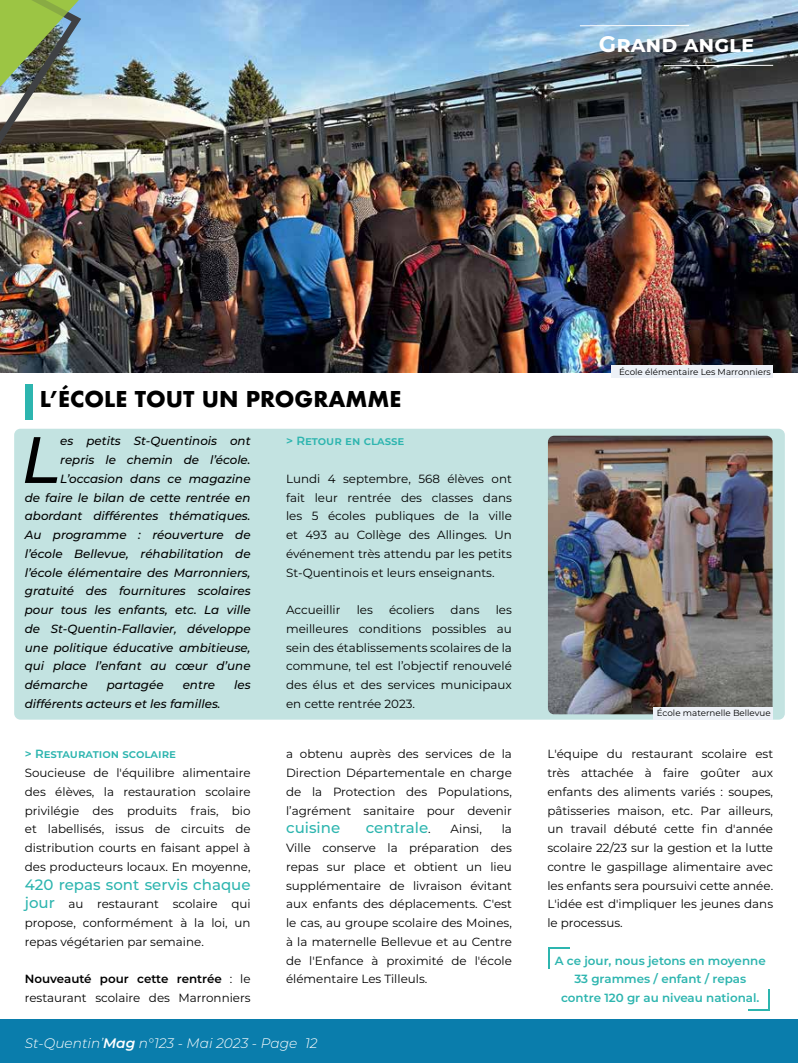
<style>
.page{position:relative;width:798px;height:1063px;background:#fff}
.page>*{position:absolute;margin:0;border:0;box-sizing:border-box;transform-origin:0 0}
.t1{font:italic 500 65.5px "Montserrat";color:#000}
.t2{font:700 22.5px "Montserrat";color:#fff}
.t3{font:700 21.25px "Futura";color:#000}
.t4{font:500 15px "Montserrat";color:#2db5af}
.t5{font:italic 300 13.75px "Montserrat";color:#fff}
.t6{font:11.88px/18.8px "Montserrat";color:#000;text-align:justify}
.t7{font:italic 500 11.88px "Montserrat";color:#000}
.t8{font:600 11.88px/18.8px "Montserrat";color:#2db5af;text-align:center}
.t9{font:8.75px "Montserrat";color:#000}
.s1{font-weight:500;font-size:15px;color:#2db5af}
.s2{font-weight:600}
.s3{font-weight:400;font-size:11.88px;color:#000}
</style>
<div class="page">
<img style="left:0;top:0;width:797px;height:372px">
<div style="left:0;top:1020px;width:797px;height:43px;background:#0a7dac"></div>
<hr style="left:579px;top:25px;width:109px;height:1px;background:#fff">
<hr style="left:663px;top:65px;width:109px;height:1px;background:#fff">
<div style="left:25px;top:384px;width:8px;height:36px;background:#2db5af"></div>
<div style="left:14px;top:429px;width:770px;height:291px;background:#c3e3e1;border-radius:6px"></div>
<hr style="left:547px;top:947px;width:2px;height:21px;background:#2db5af">
<hr style="left:547px;top:947px;width:22px;height:2px;background:#2db5af">
<hr style="left:767px;top:989px;width:2px;height:22px;background:#2db5af">
<hr style="left:747px;top:1009px;width:22px;height:2px;background:#2db5af">
<img style="left:0;top:0;width:93px;height:166px">
<img style="left:547px;top:436px;width:225px;height:278px">
<div style="left:611px;top:365px;width:161px;height:13px;background:#edf1f7"></div>
<div style="left:652px;top:707px;width:120px;height:12px;background:#edf1f7"></div>
<h2 class="t2" style="left:598px;top:28px;width:156px">Grand angle</h2>
<h3 class="t3" style="left:40px;top:383px;width:363px">L’ÉCOLE TOUT UN PROGRAMME</h3>
<h1 class="t1" style="left:21px;top:414px;width:40px">L</h1>
<p class="t7" style="left:60px;top:433px;width:192px">es petits St-Quentinois ont</p>
<p class="t8" style="left:286px;top:431px;width:120px">&gt; Retour en classe</p>
<p class="t6" style="left:286px;top:469px;width:227px">Lundi 4 septembre, 568 élèves ont fait leur rentrée des classes dans les 5 écoles publiques de la ville et 493 au Collège des Allinges. Un événement très attendu par les petits St-Quentinois et leurs enseignants.</p>
<p class="t6" style="left:286px;top:600px;width:56px">Accueillir</p>
<p class="t6" style="left:356px;top:600px;width:18px">les</p>
<p class="t6" style="left:389px;top:600px;width:47px">écoliers</p>
<p class="t6" style="left:450px;top:600px;width:30px">dans</p>
<p class="t7" style="left:60px;top:452px;width:192px">repris le chemin de l’école.</p>
<p class="t7" style="left:60px;top:470px;width:192px">L’occasion dans ce magazine</p>
<p class="t7" style="left:25px;top:489px;width:227px">de faire le bilan de cette rentrée en</p>
<p class="t7" style="left:25px;top:508px;width:227px">abordant différentes thématiques.</p>
<p class="t7" style="left:25px;top:527px;width:227px">Au programme : réouverture de</p>
<p class="t7" style="left:25px;top:545px;width:227px">l’école Bellevue, réhabilitation de</p>
<p class="t7" style="left:25px;top:564px;width:227px">l’école élémentaire des Marronniers,</p>
<p class="t7" style="left:25px;top:583px;width:227px">gratuité des fournitures scolaires</p>
<p class="t7" style="left:25px;top:602px;width:227px">pour tous les enfants, etc. La ville</p>
<p class="t7" style="left:25px;top:620px;width:227px">de St-Quentin-Fallavier, développe</p>
<p class="t7" style="left:25px;top:639px;width:227px">une politique éducative ambitieuse,</p>
<p class="t7" style="left:25px;top:658px;width:227px">qui place l’enfant au cœur d’une</p>
<p class="t7" style="left:25px;top:677px;width:64px">démarche</p>
<p class="t7" style="left:107px;top:677px;width:58px">partagée</p>
<p class="t7" style="left:183px;top:677px;width:34px">entre</p>
<p class="t7" style="left:234px;top:677px;width:18px">les</p>
<p class="t7" style="left:25px;top:695px;width:197px">différents acteurs et les familles.</p>
<p class="t6" style="left:286px;top:600px;width:227px;text-indent:209px">les meilleures conditions possibles au sein des établissements scolaires de la commune, tel est l’objectif renouvelé des élus et des services municipaux en cette rentrée 2023.</p>
<p class="t8" style="left:25px;top:744px;width:153px">&gt; Restauration scolaire</p>
<p class="t6" style="left:25px;top:763px;width:227px">Soucieuse de l'équilibre alimentaire des élèves, la restauration scolaire privilégie des produits frais, bio et labellisés, issus de circuits de distribution courts en faisant appel à des producteurs locaux. En moyenne,</p>
<p class="t4" style="left:25px;top:874px;width:227px">420 repas sont servis chaque</p>
<p class="t6" style="left:25px;top:894px;width:227px"><span class="s1">jour</span> au restaurant scolaire qui propose, conformément à la loi, un repas végétarien par semaine.</p>
<p class="t6" style="left:25px;top:969px;width:227px"><span class="s2">Nouveauté pour cette rentrée</span> : le restaurant scolaire des Marronniers</p>
<p class="t6" style="left:286px;top:744px;width:227px">a obtenu auprès des services de la Direction Départementale en charge de la Protection des Populations, l’agrément sanitaire pour devenir</p>
<p class="t4" style="left:286px;top:817px;width:56px">cuisine</p>
<p class="t4" style="left:365px;top:817px;width:66px">centrale<span class="s3">.</span></p>
<p class="t6" style="left:450px;top:819px;width:33px">Ainsi,</p>
<p class="t6" style="left:286px;top:819px;width:227px;text-indent:215px">la Ville conserve la préparation des repas sur place et obtient un lieu supplémentaire de livraison évitant aux enfants des déplacements. C'est le cas, au groupe scolaire des Moines, à la maternelle Bellevue et au Centre de l'Enfance à proximité de l'école élémentaire Les Tilleuls.</p>
<p class="t5" style="left:25px;top:1034px;width:294px">St-Quentin’<span class="s2">Mag</span> n°123 - Mai 2023 - Page 12</p>
<p class="t5" style="left:167px;top:1034px;width:199px">8 Septembre 2023 - Page 12</p>
<p class="t9" style="left:619px;top:365px;width:153px">École élémentaire Les Marronniers</p>
<p class="t9" style="left:656px;top:707px;width:115px">École maternelle Bellevue</p>
<p class="t6" style="left:547px;top:744px;width:227px">L'équipe du restaurant scolaire est très attachée à faire goûter aux enfants des aliments variés : soupes, pâtisseries maison, etc. Par ailleurs, un travail débuté cette fin d'année scolaire 22/23 sur la gestion et la lutte contre le gaspillage alimentaire avec les enfants sera poursuivi cette année.<br>L'idée est d'impliquer les jeunes dans le processus.</p>
<p class="t8" style="left:554px;top:950px;width:212px">A ce jour, nous jetons en moyenne<br>33 grammes / enfant / repas contre 120 gr au niveau national.</p>
</div>
